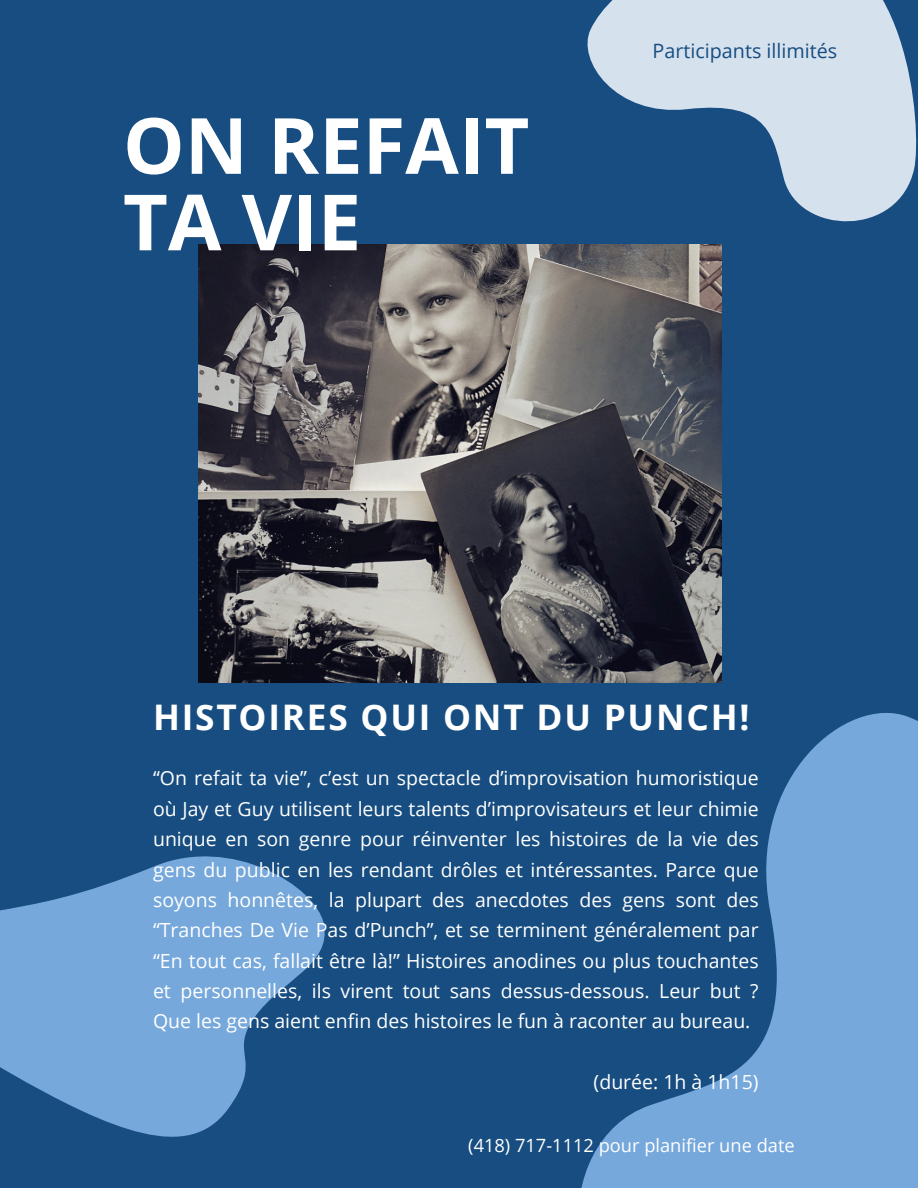
<style>
.page{position:relative;width:918px;height:1188px;background:#174d80}
.page>*{position:absolute;margin:0;border:0;box-sizing:border-box;transform-origin:0 0}
.t1{font:700 77.55px/76.5px "Open Sans";color:#fff}
.t2{font:700 35.25px "Open Sans";letter-spacing:.05em;color:#fff}
.t3{font:19.8px "Open Sans";color:#174d80}
.t4{font:19.5px/30.3px "Open Sans";color:#fff;text-align:justify}
.t5{font:18.3px "Open Sans";color:#fff}
</style>
<div class="page">
<svg style="left:0;top:856px;width:325px;height:281px;fill:#76a8db"></svg>
<svg style="left:587px;top:0;width:330px;height:327px"></svg>
<svg style="left:363px;top:642px;width:555px;height:546px"></svg>
<img style="left:198px;top:244px;width:523px;height:438px">
<p class="t1" style="left:123px;top:105px;width:408px">ON REFAIT<br>TA VIE</p>
<h2 class="t3" style="left:653px;top:37px;width:186px">Participants illimités</h2>
<p class="t2" style="left:153px;top:692px;width:598px">HISTOIRES QUI ONT DU PUNCH!</p>
<h1 class="t4" style="left:153px;top:763px;width:607px">“On refait ta vie”, c’est un spectacle d’improvisation humoristique où Jay et Guy utilisent leurs talents d’improvisateurs et leur chimie unique en son genre pour réinventer les histoires de la vie des gens du public en les rendant drôles et intéressantes. Parce que soyons honnêtes, la plupart des anecdotes des gens sont des “Tranches De Vie Pas d’Punch”, et se terminent généralement par “En tout cas, fallait être là!” Histoires anodines ou plus touchantes et personnelles, ils virent tout sans dessus-dessous. Leur but ?<br>Que les gens aient enfin des histoires le fun à raconter au bureau.</h1>
<p class="t4" style="left:594px;top:1066px;width:166px">(durée: 1h à 1h15)</p>
<p class="t5" style="left:468px;top:1133px;width:328px">(418) 717-1112 pour planifier une date</p>
</div>
